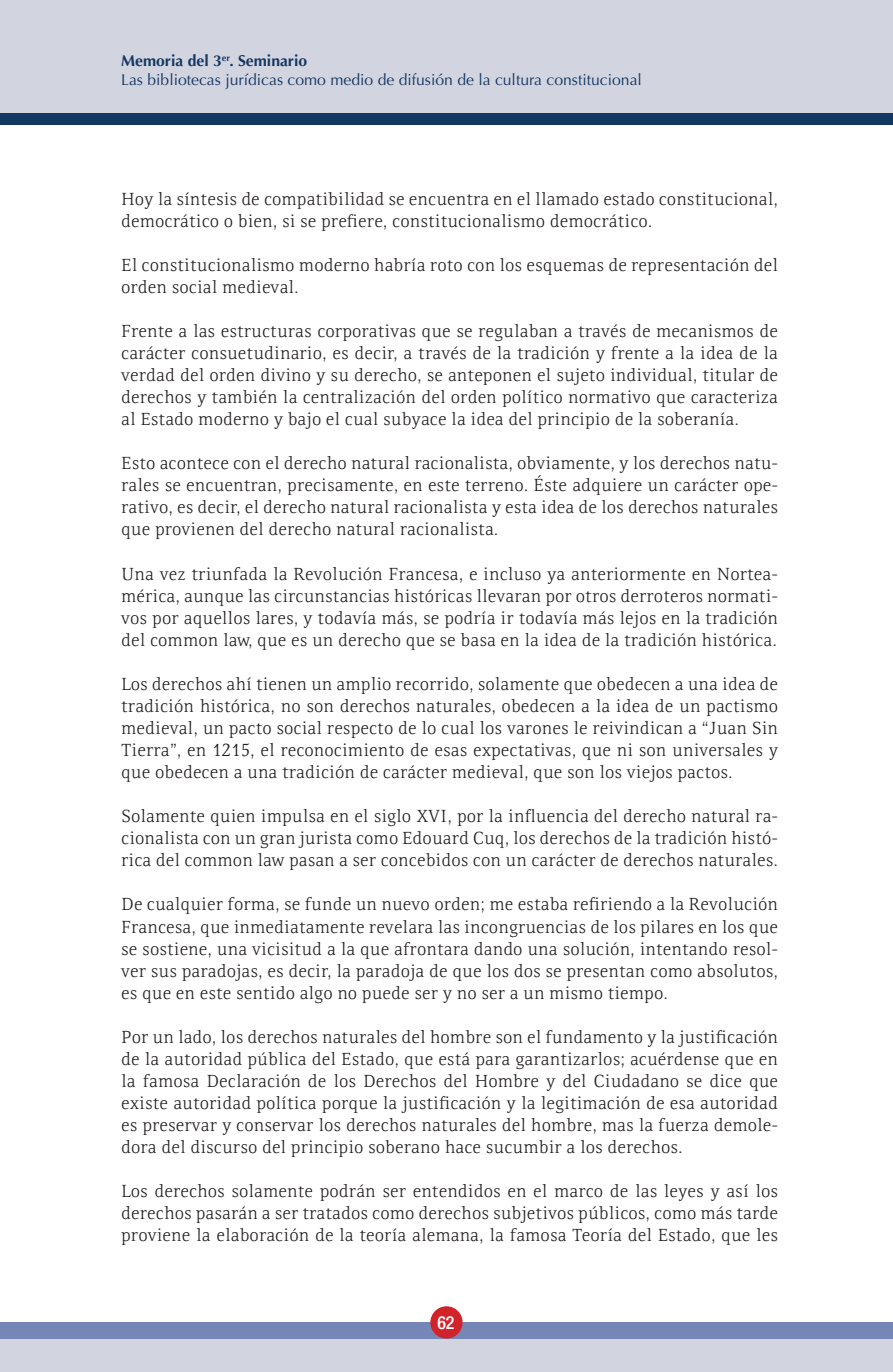
<style>
.page{position:relative;width:893px;height:1372px;background:#fff}
.page>*{position:absolute;margin:0;border:0;box-sizing:border-box;transform-origin:0 0}
.Texto{font:300 18px/22.1px "Resavska ITC Std";color:#231f20;text-align:justify}
.t1{font:500 condensed 18px "Helvetica Neue LT Std";color:#fff}
.t2{font:15.75px/18.9px "Optima";color:#153862}
.s1{font-weight:700}
</style>
<div class="page">
<div style="left:0;top:1338px;width:893px;height:33px;background:#d2d4e0"></div>
<div style="left:0;top:1322px;width:893px;height:16px;background:#7587b7"></div>
<div style="left:430px;top:1306px;width:33px;height:32px;background:#d1232a;border-radius:50%"></div>
<div style="left:0;top:0;width:893px;height:123px;background:#d2d4e0"></div>
<div style="left:0;top:113px;width:893px;height:12px;background:#153862"></div>
<p class="t2" style="left:121px;top:52px;width:522px"><span class="s1">Memoria del 3</span><sup>er</sup><span class="s1">. Seminario<br></span>Las bibliotecas jurídicas como medio de difusión de la cultura constitucional</p>
<p class="Texto" style="left:121px;top:187px;width:658px">Hoy la síntesis de compatibilidad se encuentra en el llamado estado constitucional, democrático o bien, si se prefiere, constitucionalismo democrático.</p>
<p class="Texto" style="left:121px;top:254px;width:658px">El constitucionalismo moderno habría roto con los esquemas de representación del orden social medieval.</p>
<p class="Texto" style="left:121px;top:320px;width:658px">Frente a las estructuras corporativas que se regulaban a través de mecanismos de carácter consuetudinario, es decir, a través de la tradición y frente a la idea de la verdad del orden divino y su derecho, se anteponen el sujeto individual, titular de derechos y también la centralización del orden político normativo que caracteriza al Estado moderno y bajo el cual subyace la idea del principio de la soberanía.</p>
<p class="Texto" style="left:121px;top:452px;width:658px">Esto acontece con el derecho natural racionalista, obviamente, y los derechos natu&shy;rales se encuentran, precisamente, en este terreno. Éste adquiere un carácter ope&shy;rativo, es decir, el derecho natural racionalista y esta idea de los derechos naturales que provienen del derecho natural racionalista.</p>
<p class="Texto" style="left:121px;top:562px;width:658px">Una vez triunfada la Revolución Francesa, e incluso ya anteriormente en Nortea&shy;mérica, aunque las circunstancias históricas llevaran por otros derroteros normati&shy;vos por aquellos lares, y todavía más, se podría ir todavía más lejos en la tradición del common law, que es un derecho que se basa en la idea de la tradición histórica.</p>
<p class="Texto" style="left:121px;top:673px;width:658px">Los derechos ahí tienen un amplio recorrido, solamente que obedecen a una idea de tradición histórica, no son derechos naturales, obedecen a la idea de un pactismo medieval, un pacto social respecto de lo cual los varones le reivindican a “Juan Sin Tierra”, en 1215, el reconocimiento de esas expectativas, que ni son universales y que obedecen a una tradición de carácter medieval, que son los viejos pactos.</p>
<p class="Texto" style="left:121px;top:805px;width:658px">Solamente quien impulsa en el siglo XVI, por la influencia del derecho natural ra&shy;cionalista con un gran jurista como Edouard Cuq, los derechos de la tradición histó&shy;rica del common law pasan a ser concebidos con un carácter de derechos naturales.</p>
<p class="Texto" style="left:121px;top:893px;width:658px">De cualquier forma, se funde un nuevo orden; me estaba refiriendo a la Revolución Francesa, que inmediatamente revelara las incongruencias de los pilares en los que se sostiene, una vicisitud a la que afrontara dando una solución, intentando resol&shy;ver sus paradojas, es decir, la paradoja de que los dos se presentan como absolutos, es que en este sentido algo no puede ser y no ser a un mismo tiempo.</p>
<p class="Texto" style="left:121px;top:1025px;width:659px">Por un lado, los derechos naturales del hombre son el fundamento y la justificación de la autoridad pública del Estado, que está para garantizarlos; acuérdense que en la famosa Declaración de los Derechos del Hombre y del Ciudadano se dice que existe autoridad política porque la justificación y la legitimación de esa autoridad es preservar y conservar los derechos naturales del hombre, mas la fuerza demole&shy;dora del discurso del principio soberano hace sucumbir a los derechos.</p>
<p class="Texto" style="left:121px;top:1180px;width:658px">Los derechos solamente podrán ser entendidos en el marco de las leyes y así los derechos pasarán a ser tratados como derechos subjetivos públicos, como más tarde proviene la elaboración de la teoría alemana, la famosa Teoría del Estado, que les</p>
<p class="t1" style="left:437px;top:1311px;width:19px">62</p>
</div>
